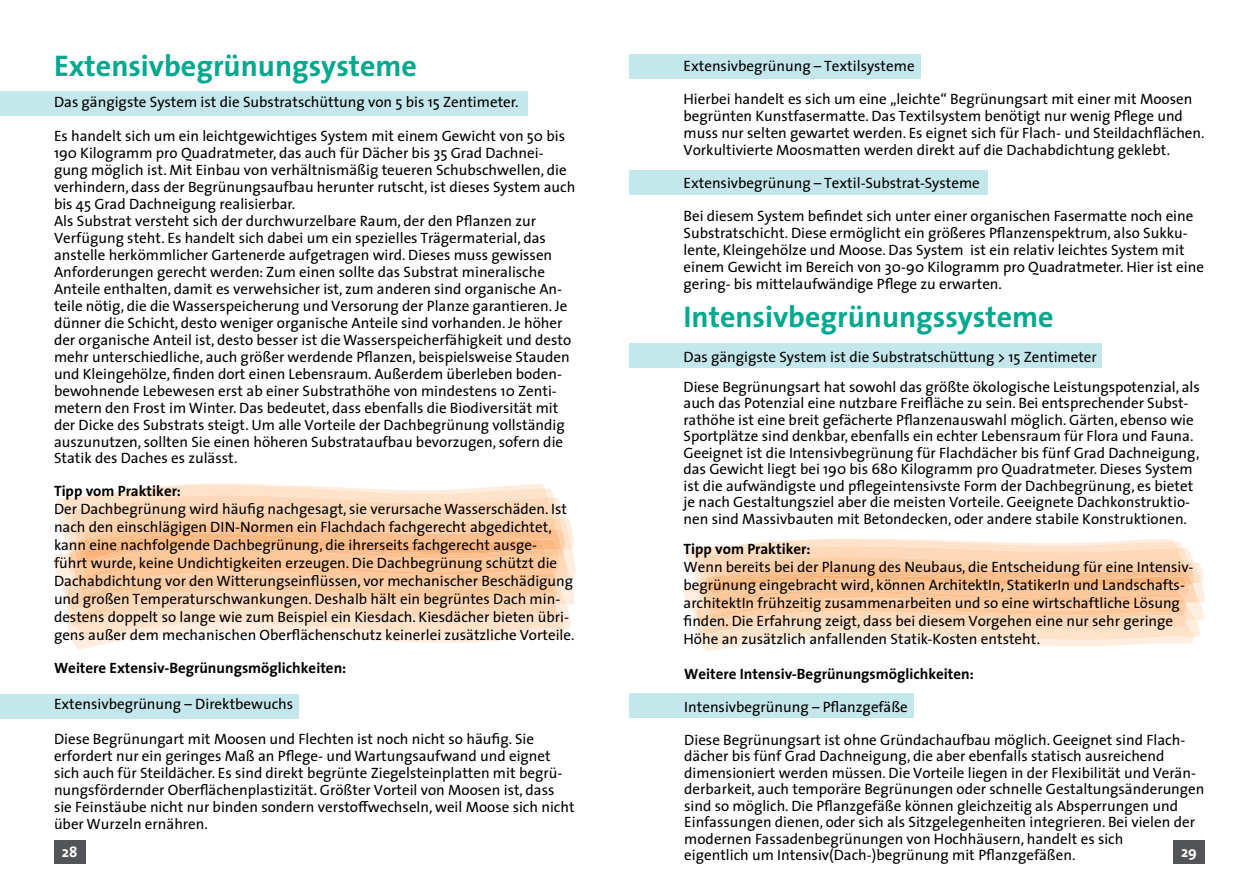
<style>
.page{position:relative;width:1259px;height:893px;background:#fff}
.page>*{position:absolute;margin:0;border:0;box-sizing:border-box;transform-origin:0 0}
.t1{font:700 30px "The Sans";color:#00a88e}
.t2{font:15px/17px "The Sans";color:#000}
.t3{font:700 15px "The Sans";color:#000}
.t4{font:700 15px "The Sans";color:#fff}
</style>
<div class="page">
<div style="left:1173px;top:840px;width:31px;height:24px;background:#525457"></div>
<div style="left:54px;top:840px;width:31px;height:24px;background:#525457"></div>
<div style="left:629px;top:693px;width:285px;height:25px;background:#c4e7eb"></div>
<div style="left:629px;top:344px;width:473px;height:24px;background:#c4e7eb"></div>
<div style="left:629px;top:170px;width:359px;height:25px;background:#c4e7eb"></div>
<div style="left:629px;top:54px;width:292px;height:25px;background:#c4e7eb"></div>
<div style="left:0;top:694px;width:299px;height:24px;background:#c4e7eb"></div>
<div style="left:0;top:91px;width:527px;height:25px;background:#c4e7eb"></div>
<svg style="left:683px;top:539px;width:522px;height:112px;background:#fdd8ba"></svg>
<svg style="left:54px;top:484px;width:521px;height:166px;background:#fdd8b9"></svg>
<h1 class="t1" style="left:54px;top:41px;width:364px">Extensivbegrünungsysteme</h1>
<p class="t2" style="left:54px;top:93px;width:466px">Das gängigste System ist die Substratschüttung von 5 bis 15 Zentimeter.</p>
<p class="t2" style="left:54px;top:127px;width:523px">Es handelt sich um ein leichtgewichtiges System mit einem Gewicht von 50 bis 190 Kilogramm pro Quadratmeter, das auch für Dächer bis 35 Grad Dachnei&shy;gung möglich ist. Mit Einbau von verhältnismäßig teueren Schubschwellen, die verhindern, dass der Begrünungsaufbau herunter rutscht, ist dieses System auch bis 45 Grad Dachneigung realisierbar.<br>Als Substrat versteht sich der durchwurzelbare Raum, der den Pflanzen zur Verfügung steht. Es handelt sich dabei um ein spezielles Trägermaterial, das anstelle herkömmlicher Gartenerde aufgetragen wird. Dieses muss gewissen Anforderungen gerecht werden: Zum einen sollte das Substrat mineralische Anteile enthalten, damit es verwehsicher ist, zum anderen sind organische An&shy;teile nötig, die die Wasserspeicherung und Versorung der Planze garantieren. Je dünner die Schicht, desto weniger organische Anteile sind vorhanden. Je höher der organische Anteil ist, desto besser ist die Wasserspeicherfähigkeit und desto mehr unterschiedliche, auch größer werdende Pflanzen, beispielsweise Stauden und Kleingehölze, finden dort einen Lebensraum. Außerdem überleben boden&shy;bewohnende Lebewesen erst ab einer Substrathöhe von mindestens 10 Zenti&shy;metern den Frost im Winter. Das bedeutet, dass ebenfalls die Biodiversität mit der Dicke des Substrats steigt. Um alle Vorteile der Dachbegrünung vollständig auszunutzen, sollten Sie einen höheren Substrataufbau bevorzugen, sofern die Statik des Daches es zulässt.</p>
<p class="t3" style="left:54px;top:478px;width:129px">Tipp vom Praktiker:</p>
<p class="t2" style="left:54px;top:499px;width:522px;line-height:18px">Der Dachbegrünung wird häufig nachgesagt, sie verursache Wasserschäden. Ist nach den einschlägigen DIN-Normen ein Flachdach fachgerecht abgedichtet, kann eine nachfolgende Dachbegrünung, die ihrerseits fachgerecht ausge-<br>führt wurde, keine Undichtigkeiten erzeugen. Die Dachbegrünung schützt die Dachabdichtung vor den Witterungseinflüssen, vor mechanischer Beschädigung und großen Temperaturschwankungen. Deshalb hält ein begrüntes Dach min&shy;destens doppelt so lange wie zum Beispiel ein Kiesdach. Kiesdächer bieten übri&shy;gens außer dem mechanischen Oberflächenschutz keinerlei zusätzliche Vorteile.</p>
<p class="t3" style="left:54px;top:655px;width:294px">Weitere Extensiv-Begrünungsmöglichkeiten:</p>
<p class="t2" style="left:54px;top:695px;width:241px">Extensivbegrünung – Direktbewuchs</p>
<p class="t2" style="left:54px;top:730px;width:522px">Diese Begrünungart mit Moosen und Flechten ist noch nicht so häufig. Sie erfordert nur ein geringes Maß an Pflege- und Wartungsaufwand und eignet sich auch für Steildächer. Es sind direkt begrünte Ziegelsteinplatten mit begrü&shy;nungsfördernder Oberflächenplastizität. Größter Vorteil von Moosen ist, dass sie Feinstäube nicht nur binden sondern verstoffwechseln, weil Moose sich nicht über Wurzeln ernähren.</p>
<p class="t2" style="left:683px;top:57px;width:233px">Extensivbegrünung – Textilsysteme</p>
<p class="t2" style="left:683px;top:90px;width:522px">Hierbei handelt es sich um eine „leichte“ Begrünungsart mit einer mit Moosen begrünten Kunstfasermatte. Das Textilsystem benötigt nur wenig Pflege und muss nur selten gewartet werden. Es eignet sich für Flach- und Steildachflächen.<br>Vorkultivierte Moosmatten werden direkt auf die Dachabdichtung geklebt.</p>
<p class="t2" style="left:683px;top:174px;width:298px">Extensivbegrünung – Textil-Substrat-Systeme</p>
<p class="t2" style="left:683px;top:207px;width:522px">Bei diesem System befindet sich unter einer organischen Fasermatte noch eine Substratschicht. Diese ermöglicht ein größeres Pflanzenspektrum, also Sukku&shy;lente, Kleingehölze und Moose. Das System ist ein relativ leichtes System mit einem Gewicht im Bereich von 30-90 Kilogramm pro Quadratmeter. Hier ist eine gering- bis mittelaufwändige Pflege zu erwarten.</p>
<h1 class="t1" style="left:683px;top:291px;width:371px">Intensivbegrünungssysteme</h1>
<p class="t2" style="left:683px;top:341px;width:518px;line-height:30px">Das gängigste System ist die Substratschüttung &gt; 15 Zentimeter<br>Diese Begrünungsart hat sowohl das größte ökologische Leistungspotenzial, als</p>
<p class="t2" style="left:683px;top:394px;width:517px;line-height:16.5px">auch das Potenzial eine nutzbare Freifläche zu sein. Bei entsprechender Subst&shy;rathöhe ist eine breit gefächerte Pflanzenauswahl möglich. Gärten, ebenso wie Sportplätze sind denkbar, ebenfalls ein echter Lebensraum für Flora und Fauna.<br>Geeignet ist die Intensivbegrünung für Flachdächer bis fünf Grad Dachneigung, das Gewicht liegt bei 190 bis 680 Kilogramm pro Quadratmeter. Dieses System ist die aufwändigste und pflegeintensivste Form der Dachbegrünung, es bietet je nach Gestaltungsziel aber die meisten Vorteile. Geeignete Dachkonstruktio&shy;nen sind Massivbauten mit Betondecken, oder andere stabile Konstruktionen.</p>
<p class="t3" style="left:683px;top:536px;width:129px">Tipp vom Praktiker:</p>
<p class="t2" style="left:683px;top:557px;width:511px;line-height:18px">Wenn bereits bei der Planung des Neubaus, die Entscheidung für eine Intensiv&shy;begrünung eingebracht wird, können ArchitektIn, StatikerIn und Landschafts&shy;architektIn frühzeitig zusammenarbeiten und so eine wirtschaftliche Lösung finden. Die Erfahrung zeigt, dass bei diesem Vorgehen eine nur sehr geringe Höhe an zusätzlich anfallenden Statik-Kosten entsteht.</p>
<p class="t3" style="left:684px;top:661px;width:291px">Weitere Intensiv-Begrünungsmöglichkeiten:</p>
<p class="t2" style="left:684px;top:697px;width:225px">Intensivbegrünung – Pflanzgefäße</p>
<p class="t2" style="left:684px;top:731px;width:522px;line-height:16.5px">Diese Begrünungsart ist ohne Gründachaufbau möglich. Geeignet sind Flach&shy;dächer bis fünf Grad Dachneigung, die aber ebenfalls statisch ausreichend dimensioniert werden müssen. Die Vorteile liegen in der Flexibilität und Verän&shy;derbarkeit, auch temporäre Begrünungen oder schnelle Gestaltungsänderungen sind so möglich. Die Pflanzgefäße können gleichzeitig als Absperrungen und Einfassungen dienen, oder sich als Sitzgelegenheiten integrieren. Bei vielen der modernen Fassadenbegrünungen von Hochhäusern, handelt es sich<br>eigentlich um Intensiv(Dach-)begrünung mit Pflanzgefäßen.</p>
<p class="t4" style="left:62px;top:839px;width:17px">28</p>
<p class="t4" style="left:1181px;top:839px;width:17px">29</p>
</div>
